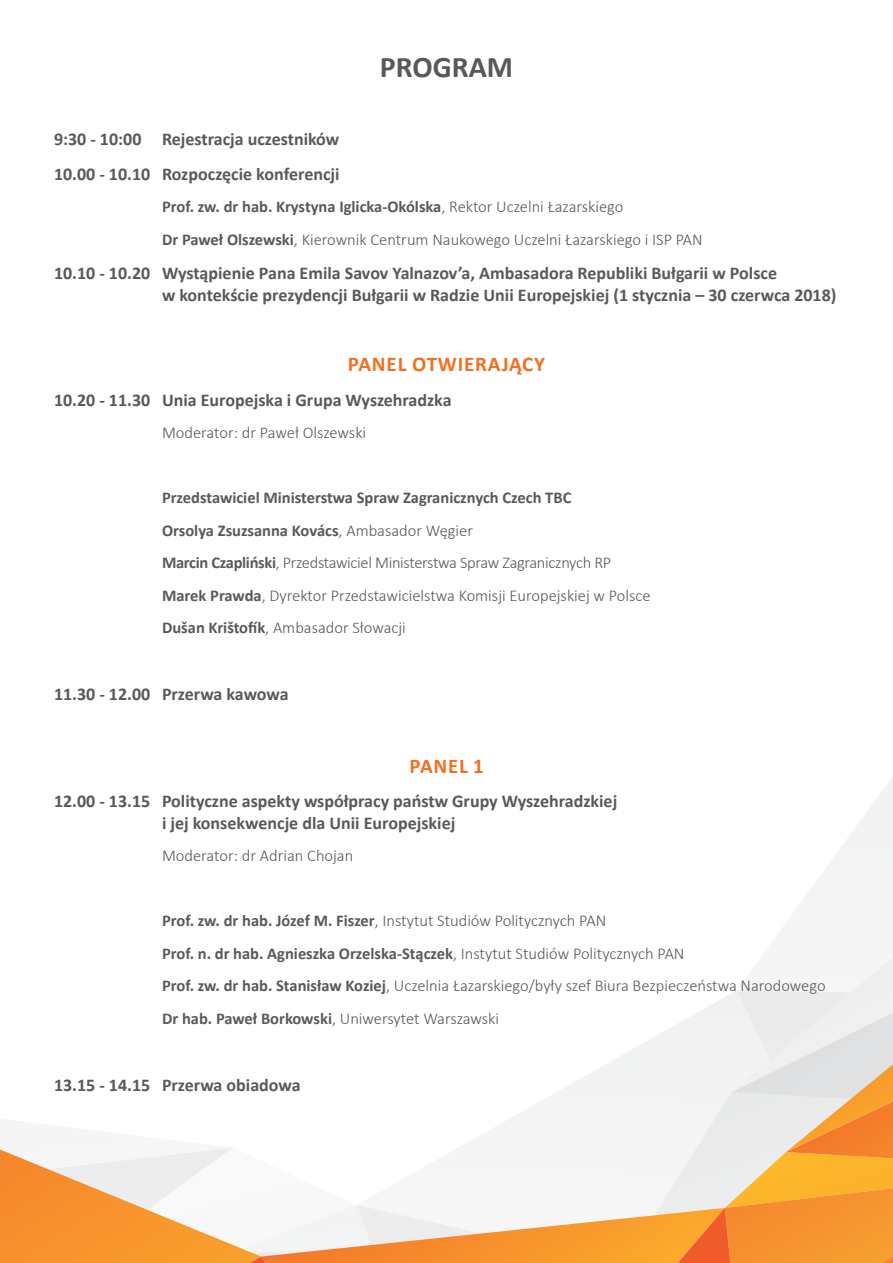
<style>
.page{position:relative;width:893px;height:1263px;background:#fff}
.page>*{position:absolute;margin:0;border:0;box-sizing:border-box;transform-origin:0 0}
.t1{font:700 30px "Calibri";color:#58595b}
.t2{font:700 21px "Calibri";letter-spacing:.04em;color:#f36f21}
.t3{font:700 18px/21.6px "Calibri";color:#58595b}
.t4{font:300 16.5px/32.5px "Calibri";color:#58595b}
.s1{font-weight:700}
</style>
<div class="page">
<svg style="left:0;top:777px;width:893px;height:486px"></svg>
<h1 class="t1" style="left:380px;top:45px;width:135px">PROGRAM</h1>
<p class="t3" style="left:54px;top:122px;width:287px;line-height:34.3px">9:30 - 10:00 Rejestracja uczestników<br>10.00 - 10.10 Rozpoczęcie konferencji</p>
<p class="t4" style="left:162px;top:190px;width:542px"><span class="s1">Prof. zw. dr hab. Krystyna Iglicka-Okólska</span>, Rektor Uczelni Łazarskiego<br><span class="s1">Dr Paweł Olszewski</span>, Kierownik Centrum Naukowego Uczelni Łazarskiego i ISP PAN</p>
<p class="t3" style="left:162px;top:262px;width:676px;text-indent:-108px">10.10 - 10.20 Wystąpienie Pana Emila Savov Yalnazov’a, Ambasadora Republiki Bułgarii w Polsce<br>w kontekście prezydencji Bułgarii w Radzie Unii Europejskiej (1 stycznia – 30 czerwca 2018)</p>
<p class="t2" style="left:348px;top:349px;width:199px">PANEL OTWIERAJĄCY</p>
<p class="t3" style="left:54px;top:388px;width:399px">10.20 - 11.30 Unia Europejska i Grupa Wyszehradzka</p>
<p class="t4" style="left:162px;top:416px;width:206px">Moderator: dr Paweł Olszewski</p>
<p class="t4" style="left:162px;top:481px;width:490px"><span class="s1">Przedstawiciel Ministerstwa Spraw Zagranicznych Czech TBC<br>Orsolya Zsuzsanna Kovács</span>, Ambasador Węgier<br><span class="s1">Marcin Czapliński</span>, Przedstawiciel Ministerstwa Spraw Zagranicznych RP <span class="s1">Marek Prawda</span>, Dyrektor Przedstawicielstwa Komisji Europejskiej w Polsce <span class="s1">Dušan Krištofík</span>, Ambasador Słowacji</p>
<p class="t3" style="left:54px;top:683px;width:236px">11.30 - 12.00 Przerwa kawowa</p>
<p class="t2" style="left:409px;top:751px;width:76px">PANEL 1</p>
<p class="t3" style="left:162px;top:790px;width:457px;text-indent:-108px">12.00 - 13.15 Polityczne aspekty współpracy państw Grupy Wyszehradzkiej i jej konsekwencje dla Unii Europejskiej</p>
<p class="t4" style="left:162px;top:839px;width:193px">Moderator: dr Adrian Chojan</p>
<p class="t4" style="left:162px;top:904px;width:665px"><span class="s1">Prof. zw. dr hab. Józef M. Fiszer</span>, Instytut Studiów Politycznych PAN<br><span class="s1">Prof. n. dr hab. Agnieszka Orzelska-Stączek</span>, Instytut Studiów Politycznych PAN<br><span class="s1">Prof. zw. dr hab. Stanisław Koziej</span>, Uczelnia Łazarskiego/były szef Biura Bezpieczeństwa Narodowego <span class="s1">Dr hab. Paweł Borkowski</span>, Uniwersytet Warszawski</p>
<p class="t3" style="left:54px;top:1074px;width:248px">13.15 - 14.15 Przerwa obiadowa</p>
</div>
